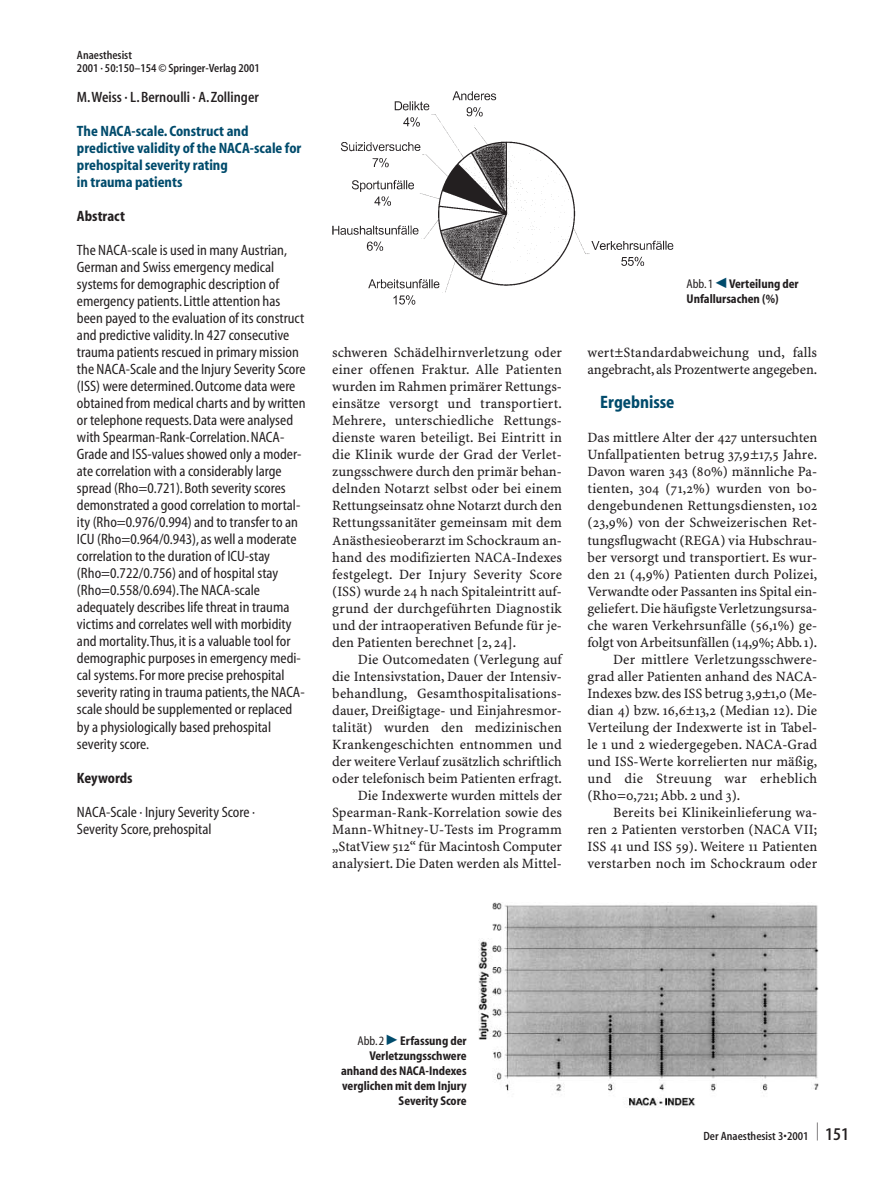
<style>
.page{position:relative;width:893px;height:1178px;background:#fff}
.page>*{position:absolute;margin:0;border:0;box-sizing:border-box;transform-origin:0 0}
.t1{font:700 condensed 18px "S Myriad";color:#004b6c}
.t2{font:condensed 15px/17px "S Myriad";color:#231f20}
.t3{font:700 condensed 15px/17px "S Myriad";color:#004b6c}
.t4{font:600 condensed 15px "S Myriad";color:#231f20}
.t5{font:700 condensed 15px "S Myriad";color:#231f20}
.t6{font:14.25px/17px "S Minion Plus";color:#231f20;text-align:justify}
.t7{font:14.25px "S Minion Plus";letter-spacing:.02em;color:#231f20}
.t8{font:700 condensed 12.75px/15px "S Myriad";color:#231f20}
.t9{font:condensed 12.75px "S Myriad";color:#231f20}
.t10{font:600 condensed 12px/12.8px "S Myriad";color:#231f20}
.s1{font-weight:400}
.s2{font-family:"Mathematical Pi Six";font-weight:400;font-stretch:normal;font-size:14.25px;color:#004b6c}
.s3{font-size:18px}
</style>
<div class="page">
<img style="left:332px;top:91px;width:342px;height:214px">
<img style="left:478px;top:902px;width:341px;height:205px">
<p class="t10" style="left:77px;top:50px;width:184px">Anaesthesist<br>2001 · 50:150–154 © Springer-Verlag 2001</p>
<p class="t4" style="left:77px;top:91px;width:183px">M.Weiss · L.Bernoulli · A.Zollinger</p>
<p class="t3" style="left:77px;top:124px;width:226px">The NACA-scale. Construct and predictive validity of the NACA-scale for prehospital severity rating<br>in trauma patients</p>
<p class="t5" style="left:77px;top:210px;width:49px">Abstract</p>
<p class="t2" style="left:77px;top:241px;width:230px">The NACA-scale is used in many Austrian, German and Swiss emergency medical systems for demographic description of emergency patients.Little attention has been payed to the evaluation of its construct and predictive validity.In 427 consecutive trauma patients rescued in primary mission the NACA-Scale and the Injury Severity Score (ISS) were determined.Outcome data were obtained from medical charts and by written or telephone requests.Data were analysed with Spearman-Rank-Correlation.NACA-Grade and ISS-values showed only a moder&shy;ate correlation with a considerably large spread (Rho=0.721).Both severity scores demonstrated a good correlation to mortal&shy;ity (Rho=0.976/0.994) and to transfer to an ICU (Rho=0.964/0.943),as well a moderate correlation to the duration of ICU-stay (Rho=0.722/0.756) and of hospital stay (Rho=0.558/0.694).The NACA-scale adequately describes life threat in trauma victims and correlates well with morbidity and mortality.Thus,it is a valuable tool for demographic purposes in emergency medi&shy;cal systems.For more precise prehospital severity rating in trauma patients,the NACA&shy;scale should be supplemented or replaced by a physiologically based prehospital severity score.</p>
<p class="t5" style="left:77px;top:772px;width:57px">Keywords</p>
<p class="t2" style="left:77px;top:803px;width:179px">NACA-Scale · Injury Severity Score ·<br>Severity Score,prehospital</p>
<p class="t6" style="left:332px;top:345px;width:231px">schweren Schädelhirnverletzung oder einer offenen Fraktur. Alle Patienten wurden im Rahmen primärer Rettungs&shy;einsätze versorgt und transportiert.<br>Mehrere, unterschiedliche Rettungs&shy;dienste waren beteiligt. Bei Eintritt in die Klinik wurde der Grad der Verlet&shy;zungsschwere durch den primär behan&shy;delnden Notarzt selbst oder bei einem Rettungseinsatz ohne Notarzt durch den Rettungssanitäter gemeinsam mit dem Anästhesieoberarzt im Schockraum an&shy;hand des modifizierten NACA-Indexes festgelegt. Der Injury Severity Score (ISS) wurde 24 h nach Spitaleintritt auf&shy;grund der durchgeführten Diagnostik und der intraoperativen Befunde für je&shy;den Patienten berechnet [2, 24].</p>
<p class="t6" style="left:332px;top:651px;width:231px;text-align:right">Die Outcomedaten (Verlegung auf<br>die Intensivstation, Dauer der Intensiv&shy;behandlung, Gesamthospitalisations&shy;dauer, Dreißigtage- und Einjahresmor&shy;talität) wurden den medizinischen Krankengeschichten entnommen und der weitere Verlauf zusätzlich schriftlich oder telefonisch beim Patienten erfragt.<br>Die Indexwerte wurden mittels der Spearman-Rank-Korrelation sowie des Mann-Whitney-U-Tests im Programm „StatView 512“ für Macintosh Computer analysiert. Die Daten werden als Mittel-</p>
<p class="t8" style="left:686px;top:278px;width:114px"><span class="s1">Abb.1</span> <span class="s2">-</span>Verteilung der<br>Unfallursachen (%)</p>
<p class="t6" style="left:587px;top:345px;width:231px">wert±Standardabweichung und, falls angebracht,als Prozentwerte angegeben.</p>
<p class="t1" style="left:600px;top:395px;width:76px">Ergebnisse</p>
<p class="t6" style="left:587px;top:430px;width:231px">Das mittlere Alter der 427 untersuchten</p>
<p class="t6" style="left:587px;top:447px;width:231px">Unfallpatienten betrug 37,9±17,5 Jahre.</p>
<p class="t6" style="left:587px;top:464px;width:231px">Davon waren 343 (80%) männliche Pa-</p>
<p class="t6" style="left:587px;top:481px;width:231px">tienten, 304 (71,2%) wurden von bo-</p>
<p class="t6" style="left:587px;top:498px;width:231px">dengebundenen Rettungsdiensten, 102</p>
<p class="t6" style="left:587px;top:515px;width:231px">(23,9%) von der Schweizerischen Ret-</p>
<p class="t6" style="left:587px;top:532px;width:231px">tungsflugwacht (REGA) via Hubschrau-</p>
<p class="t6" style="left:587px;top:549px;width:231px">ber versorgt und transportiert. Es wur-</p>
<p class="t6" style="left:587px;top:566px;width:231px">den 21 (4,9%) Patienten durch Polizei,</p>
<p class="t6" style="left:587px;top:583px;width:231px">Verwandte oder Passanten ins Spital ein-</p>
<p class="t6" style="left:587px;top:600px;width:231px">geliefert. Die häufigste Verletzungsursa-</p>
<p class="t6" style="left:587px;top:617px;width:231px">che waren Verkehrsunfälle (56,1%) ge-</p>
<p class="t6" style="left:587px;top:634px;width:231px">folgt von Arbeitsunfällen (14,9%; Abb.1).</p>
<p class="t6" style="left:613px;top:651px;width:206px">Der mittlere Verletzungsschwere-</p>
<p class="t6" style="left:587px;top:668px;width:231px">grad aller Patienten anhand des NACA-</p>
<p class="t6" style="left:587px;top:685px;width:231px">Indexes bzw. des ISS betrug 3,9±1,0 (Me-</p>
<p class="t6" style="left:587px;top:702px;width:231px">dian 4) bzw. 16,6±13,2 (Median 12). Die</p>
<p class="t6" style="left:587px;top:719px;width:231px">Verteilung der Indexwerte ist in Tabel-</p>
<p class="t6" style="left:587px;top:736px;width:231px">le 1 und 2 wiedergegeben. NACA-Grad</p>
<p class="t6" style="left:587px;top:753px;width:231px">und ISS-Werte korrelierten nur mäßig,</p>
<p class="t7" style="left:587px;top:772px;width:231px">und die Streuung war erheblich</p>
<p class="t6" style="left:587px;top:787px;width:154px">(Rho=0,721; Abb. 2 und 3).</p>
<p class="t6" style="left:613px;top:804px;width:206px">Bereits bei Klinikeinlieferung wa-</p>
<p class="t6" style="left:587px;top:821px;width:231px">ren 2 Patienten verstorben (NACA VII;</p>
<p class="t6" style="left:587px;top:838px;width:231px">ISS 41 und ISS 59). Weitere 11 Patienten</p>
<p class="t6" style="left:587px;top:855px;width:231px">verstarben noch im Schockraum oder</p>
<p class="t8" style="left:341px;top:1034px;width:127px;text-align:right">Erfassung der<br>Verletzungsschwere anhand des NACA-Indexes verglichen mit dem Injury<br>Severity Score</p>
<p class="t9" style="left:357px;top:1032px;width:28px">Abb.2</p>
<p class="t10" style="left:703px;top:1130px;width:147px">Der Anaesthesist 3•2001 <sup>|</sup> <span class="s3">151</span></p>
</div>
